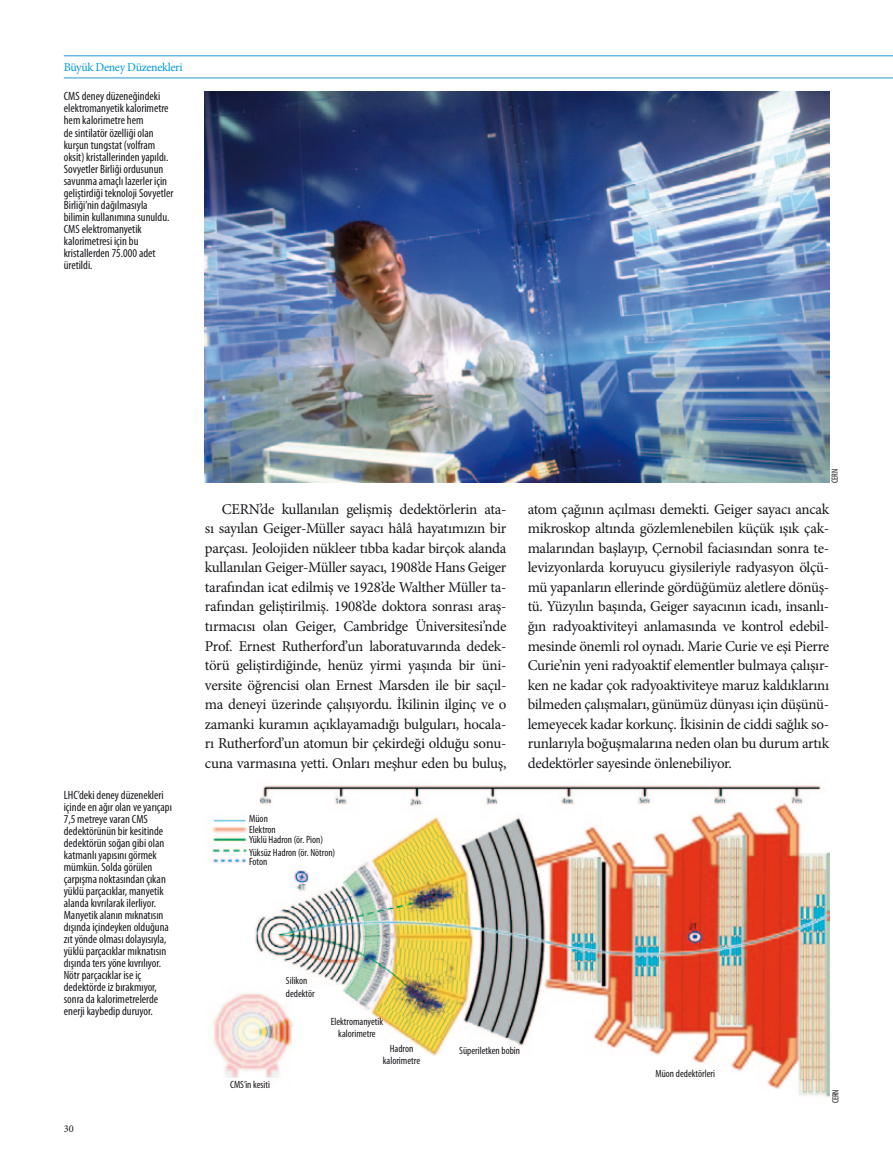
<style>
.page{position:relative;width:893px;height:1170px;background:#fff}
.page>*{position:absolute;margin:0;border:0;box-sizing:border-box;transform-origin:0 0}
.t1{font:15px/19.5px "Minion Pro";letter-spacing:-.02em;color:#1a171c;text-align:justify}
.t2{font:condensed 12px/12px "Myriad Pro";color:#1a171c}
.t3{font:12px "Minion Pro";letter-spacing:-.03em;color:#009bd5}
.t4{font:condensed 10.5px/12px "Myriad Pro";color:#1a171c}
.t5{font:10.35px "Minion Pro";color:#1a171c}
.t6{font:condensed 9px "Myriad Pro";letter-spacing:-.02em;color:#1a171c}
</style>
<div class="page">
<hr style="left:64px;top:78px;width:829px;height:1px;background:#2699d1">
<hr style="left:64px;top:56px;width:829px;height:1px;background:#2699d1">
<img style="left:212px;top:785px;width:617px;height:312px">
<img style="left:205px;top:91px;width:624px;height:392px">
<p class="t3" style="left:64px;top:59px;width:120px">Büyük Deney Düzenekleri</p>
<p class="t2" style="left:64px;top:90px;width:111px">CMS deney düzeneğindeki elektromanyetik kalorimetre hem kalorimetre hem<br>de sintilatör özelliği olan kurşun tungstat (volfram oksit) kristallerinden yapıldı.<br>Sovyetler Birliği ordusunun savunma amaçlı lazerler için geliştirdiği teknoloji Sovyetler<br>Birliği’nin dağılmasıyla bilimin kullanımına sunuldu.<br>CMS elektromanyetik kalorimetresi için bu kristallerden 75.000 adet üretildi.</p>
<p class="t2" style="left:64px;top:788px;width:110px">LHC’deki deney düzenekleri içinde en ağır olan ve yarıçapı<br>7,5 metreye varan CMS dedektörünün bir kesitinde dedektörün soğan gibi olan katmanlı yapısını görmek mümkün. Solda görülen çarpışma noktasından çıkan yüklü parçacıklar, manyetik alanda kıvrılarak ilerliyor.<br>Manyetik alanın mıknatısın dışında içindeyken olduğuna zıt yönde olması dolayısıyla, yüklü parçacıklar mıknatısın dışında ters yöne kıvrılıyor.<br>Nötr parçacıklar ise iç dedektörde iz bırakmıyor, sonra da kalorimetrelerde enerji kaybedip duruyor.</p>
<p class="t5" style="left:64px;top:1121px;width:11px">30</p>
<p class="t6" style="left:829px;top:483px;width:15px;rotate:-90deg">CERN</p>
<p class="t1" style="left:205px;top:499px;width:303px;text-indent:17px">CERN’de kullanılan gelişmiş dedektörlerin ata&shy;sı sayılan Geiger-Müller sayacı hâlâ hayatımızın bir parçası. Jeolojiden nükleer tıbba kadar birçok alanda kullanılan Geiger-Müller sayacı, 1908’de Hans Geiger tarafından icat edilmiş ve 1928’de Walther Müller ta&shy;rafından geliştirilmiş. 1908’de doktora sonrası araş&shy;tırmacısı olan Geiger, Cambridge Üniversitesi’nde Prof. Ernest Rutherford’un laboratuvarında dedek&shy;törü geliştirdiğinde, henüz yirmi yaşında bir üni&shy;versite öğrencisi olan Ernest Marsden ile bir saçıl&shy;ma deneyi üzerinde çalışıyordu. İkilinin ilginç ve o zamanki kuramın açıklayamadığı bulguları, hocala&shy;rı Rutherford’un atomun bir çekirdeği olduğu sonu&shy;cuna varmasına yetti. Onları meşhur eden bu buluş,</p>
<p class="t1" style="left:528px;top:499px;width:303px">atom çağının açılması demekti. Geiger sayacı ancak mikroskop altında gözlemlenebilen küçük ışık çak&shy;malarından başlayıp, Çernobil faciasından sonra te&shy;levizyonlarda koruyucu giysileriyle radyasyon ölçü&shy;mü yapanların ellerinde gördüğümüz aletlere dönüş&shy;tü. Yüzyılın başında, Geiger sayacının icadı, insanlı&shy;ğın radyoaktiviteyi anlamasında ve kontrol edebil&shy;mesinde önemli rol oynadı. Marie Curie ve eşi Pierre Curie’nin yeni radyoaktif elementler bulmaya çalışır&shy;ken ne kadar çok radyoaktiviteye maruz kaldıklarını bilmeden çalışmaları, günümüz dünyası için düşünü&shy;lemeyecek kadar korkunç. İkisinin de ciddi sağlık so&shy;runlarıyla boğuşmalarına neden olan bu durum artık dedektörler sayesinde önlenebiliyor.</p>
<p class="t4" style="left:249px;top:813px;width:75px;line-height:10.6px">Müon<br>Elektron<br>Yüklü Hadron (ör. Pion)</p>
<p class="t4" style="left:249px;top:848px;width:88px;line-height:9px">Yüksüz Hadron (ör. Nötron)<br>Foton</p>
<p class="t4" style="left:286px;top:974px;width:30px">Silikon dedektör</p>
<p class="t4" style="left:230px;top:1078px;width:42px">CMS’in kesiti</p>
<p class="t4" style="left:331px;top:1015px;width:54px;text-align:center">Elektromanyetik kalorimetre</p>
<p class="t4" style="left:383px;top:1042px;width:39px;text-align:center">Hadron kalorimetre</p>
<p class="t4" style="left:459px;top:1043px;width:62px">Süperiletken bobin</p>
<p class="t4" style="left:655px;top:1067px;width:61px">Müon dedektörleri</p>
<p class="t6" style="left:830px;top:1103px;width:15px;rotate:-90deg">CERN</p>
</div>
